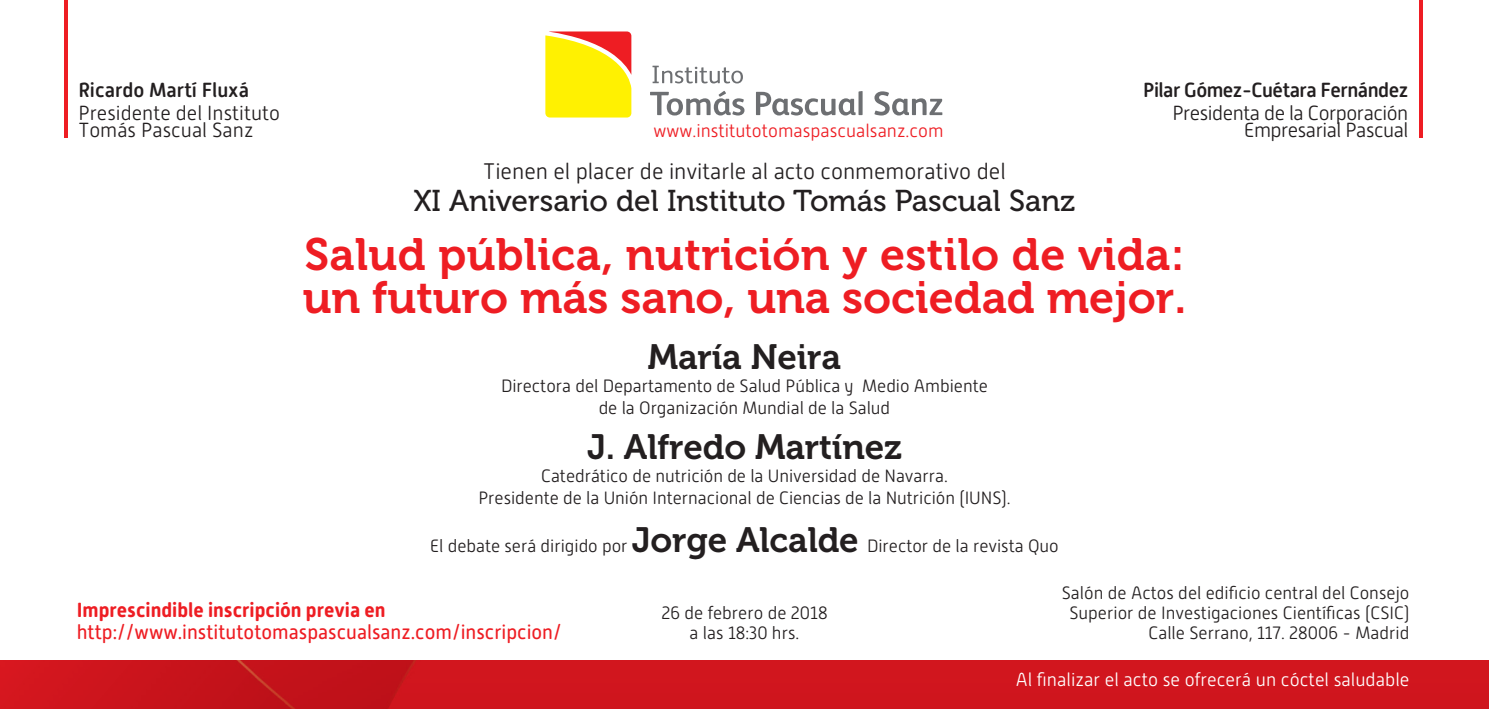
<style>
.page{position:relative;width:1489px;height:709px;background:#fff}
.page>*{position:absolute;margin:0;border:0;box-sizing:border-box;transform-origin:0 0}
.t1{font:45px/42.5px "Museo 700";letter-spacing:.01em;color:#ee1d23}
.t2{font:35px "Museo 700";letter-spacing:-.005em;color:#231f20}
.t3{font:30px "Museo 500";color:#231f20}
.t4{font:300 22.5px "Alwyn New Rounded";color:#231f20}
.t5{font:20.5px "Alwyn New Rounded";color:#ee1d23;scale:.96 1}
.t6{font:300 20.5px/17.5px "Alwyn New Rounded";letter-spacing:-.025em;color:#231f20;text-align:right}
.t7{font:300 20.5px/17.5px "Alwyn New Rounded";color:#231f20}
.t8{font:700 20.5px "Alwyn New Rounded";color:#ee1d23;scale:.96 1}
.t9{font:500 20.5px "Alwyn New Rounded";letter-spacing:-.025em;color:#231f20}
.t10{font:500 20.5px "Alwyn New Rounded";color:#231f20}
.t11{font:300 18.75px "Alwyn New Rounded";color:#fff}
.t12{font:300 18.5px "Alwyn New Rounded";color:#ee1d23}
.t13{font:300 17.75px/20px "Alwyn New Rounded";letter-spacing:-.005em;color:#231f20;text-align:center}
.s1{font-family:"Museo 700";font-weight:400;font-size:35px}
</style>
<div class="page">
<img style="left:0;top:660px;width:1488px;height:48px">
<hr style="left:64px;top:0;width:3px;height:137px;background:#ee1d23">
<hr style="left:1419px;top:0;width:3px;height:137px;background:#ee1d23">
<svg style="left:652px;top:66px;width:91px;height:17px"></svg>
<svg style="left:545px;top:31px;width:86px;height:86px;background:#fcd117"></svg>
<svg style="left:650px;top:91px;width:94px;height:24px"></svg>
<svg style="left:756px;top:92px;width:99px;height:23px"></svg>
<svg style="left:858px;top:91px;width:4px;height:24px"></svg>
<svg style="left:874px;top:91px;width:68px;height:24px"></svg>
<p class="t10" style="left:78px;top:79px;width:172px">Ricardo Martí Fluxá</p>
<p class="t7" style="left:78px;top:104px;width:203px">Presidente del Instituto<br>Tomás Pascual Sanz</p>
<p class="t12" style="left:653px;top:120px;width:291px">www.institutotomaspascualsanz.com</p>
<p class="t9" style="left:1143px;top:78px;width:266px">Pilar Gómez-Cuétara Fernández</p>
<p class="t6" style="left:1172px;top:104px;width:237px">Presidenta de la Corporación<br>Empresarial Pascual</p>
<p class="t4" style="left:483px;top:158px;width:524px">Tienen el placer de invitarle al acto conmemorativo del</p>
<h3 class="t3" style="left:413px;top:184px;width:663px">XI Aniversario del Instituto Tomás Pascual Sanz</h3>
<h1 class="t1" style="left:303px;top:234px;width:885px">Salud pública, nutrición y estilo de vida: un futuro más sano, una sociedad mejor.</h1>
<h2 class="t2" style="left:648px;top:337px;width:195px">María Neira</h2>
<p class="t13" style="left:501px;top:374px;width:488px;line-height:22.5px">Directora del Departamento de Salud Pública y Medio Ambiente de la Organización Mundial de la Salud</p>
<h2 class="t2" style="left:587px;top:427px;width:316px">J. Alfredo Martínez</h2>
<p class="t13" style="left:478px;top:464px;width:533px;line-height:22.5px">Catedrático de nutrición de la Universidad de Navarra.<br>Presidente de la Unión Internacional de Ciencias de la Nutrición (IUNS).</p>
<p class="t13" style="left:430px;top:535px;width:630px">El debate será dirigido por <span class="s1">Jorge Alcalde</span> Director de la revista Quo</p>
<p class="t8" style="left:77px;top:597px;width:323px">Imprescindible inscripción previa en</p>
<p class="t5" style="left:77px;top:620px;width:506px">http://www.institutotomaspascualsanz.com/inscripcion/</p>
<p class="t13" style="left:661px;top:602px;width:168px">26 de febrero de 2018 a las 18:30 hrs.</p>
<p class="t13" style="left:1061px;top:583px;width:349px;text-align:right">Salón de Actos del edificio central del Consejo<br>Superior de Investigaciones Científicas (CSIC)<br>Calle Serrano, 117. 28006 - Madrid</p>
<p class="t11" style="left:1015px;top:669px;width:395px">Al finalizar el acto se ofrecerá un cóctel saludable</p>
</div>
